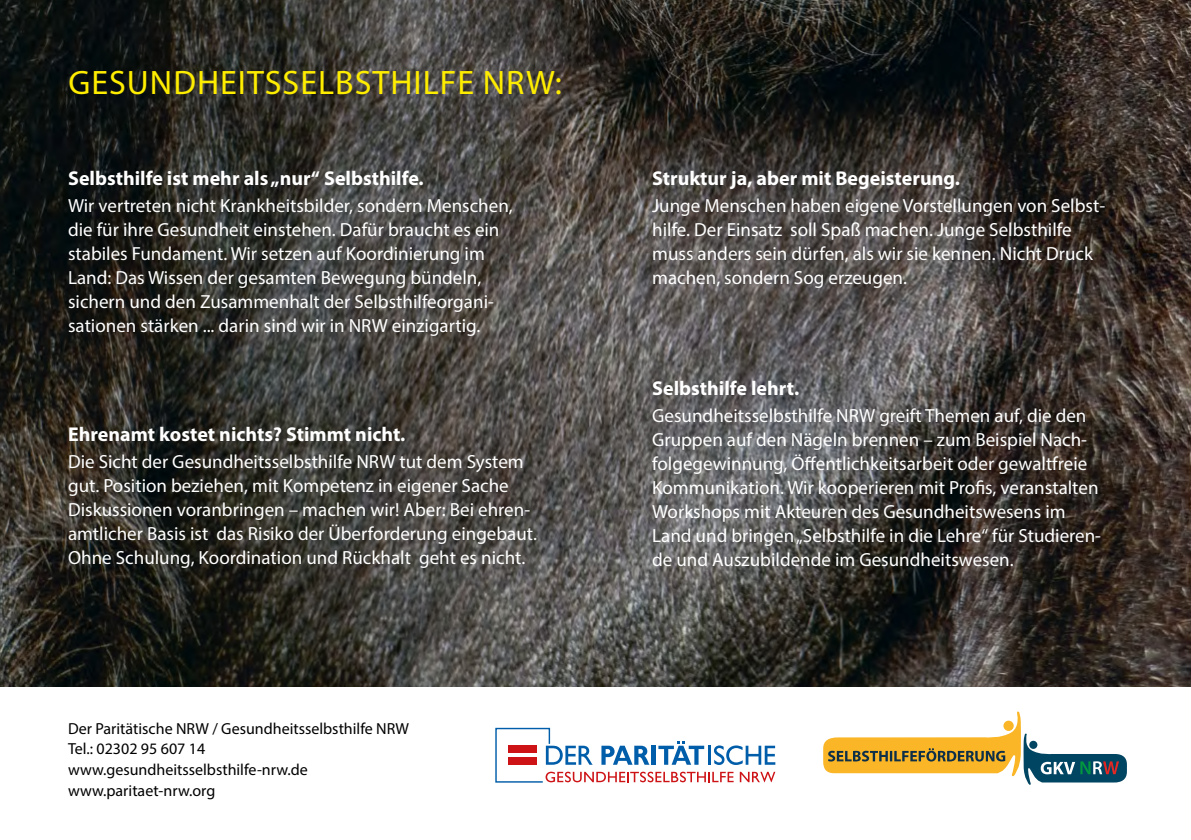
<style>
.page{position:relative;width:1191px;height:840px;background:#fff}
.page>*{position:absolute;margin:0;border:0;box-sizing:border-box;transform-origin:0 0}
.t1{font:34px "Myriad Pro";letter-spacing:.03em;color:#ffed00}
.t2{font:700 20px "Myriad Pro";color:#fff}
.t3{font:19px/24px "Myriad Pro";color:#fff}
.t4{font:16px/20.8px "Myriad Pro";color:#000}
</style>
<div class="page">
<img style="left:0;top:0;width:1191px;height:686px">
<svg style="left:495px;top:727px;width:280px;height:55px"></svg>
<img style="left:823px;top:711px;width:198px;height:65px">
<img style="left:1023px;top:733px;width:104px;height:51px">
<img style="left:1040px;top:760px;width:79px;height:14px">
<img style="left:828px;top:747px;width:177px;height:14px">
<h1 class="t1" style="left:68px;top:61px;width:495px">GESUNDHEITSSELBSTHILFE NRW:</h1>
<p class="t2" style="left:68px;top:165px;width:357px">Selbsthilfe ist mehr als „nur“ Selbsthilfe.</p>
<p class="t3" style="left:68px;top:193px;width:446px">Wir vertreten nicht Krankheitsbilder, sondern Menschen, die für ihre Gesundheit einstehen. Dafür braucht es ein stabiles Fundament. Wir setzen auf Koordinierung im Land: Das Wissen der gesamten Bewegung bündeln, sichern und den Zusammenhalt der Selbsthilfeorgani&shy;sationen stärken ... darin sind wir in NRW einzigartig.</p>
<p class="t2" style="left:68px;top:421px;width:339px">Ehrenamt kostet nichts? Stimmt nicht.</p>
<p class="t3" style="left:68px;top:449px;width:470px">Die Sicht der Gesundheitsselbsthilfe NRW tut dem System gut. Position beziehen, mit Kompetenz in eigener Sache Diskussionen voranbringen – machen wir! Aber: Bei ehren&shy;amtlicher Basis ist das Risiko der Überforderung eingebaut.<br>Ohne Schulung, Koordination und Rückhalt geht es nicht.</p>
<p class="t4" style="left:68px;top:717px;width:343px">Der Paritätische NRW / Gesundheitsselbsthilfe NRW Tel.: 02302 95 607 14 www.gesundheitsselbsthilfe-nrw.de www.paritaet-nrw.org</p>
<p class="t2" style="left:652px;top:165px;width:309px">Struktur ja, aber mit Begeisterung.</p>
<p class="t3" style="left:652px;top:193px;width:454px">Junge Menschen haben eigene Vorstellungen von Selbst&shy;hilfe. Der Einsatz soll Spaß machen. Junge Selbsthilfe muss anders sein dürfen, als wir sie kennen. Nicht Druck machen, sondern Sog erzeugen.</p>
<p class="t2" style="left:652px;top:375px;width:149px">Selbsthilfe lehrt.</p>
<p class="t3" style="left:652px;top:403px;width:450px">Gesundheitsselbsthilfe NRW greift Themen auf, die den Gruppen auf den Nägeln brennen – zum Beispiel Nach&shy;folgegewinnung, Öffentlichkeitsarbeit oder gewaltfreie Kommunikation. Wir kooperieren mit Profis, veranstalten Workshops mit Akteuren des Gesundheitswesens im Land und bringen „Selbsthilfe in die Lehre“ für Studieren&shy;de und Auszubildende im Gesundheitswesen.</p>
</div>
